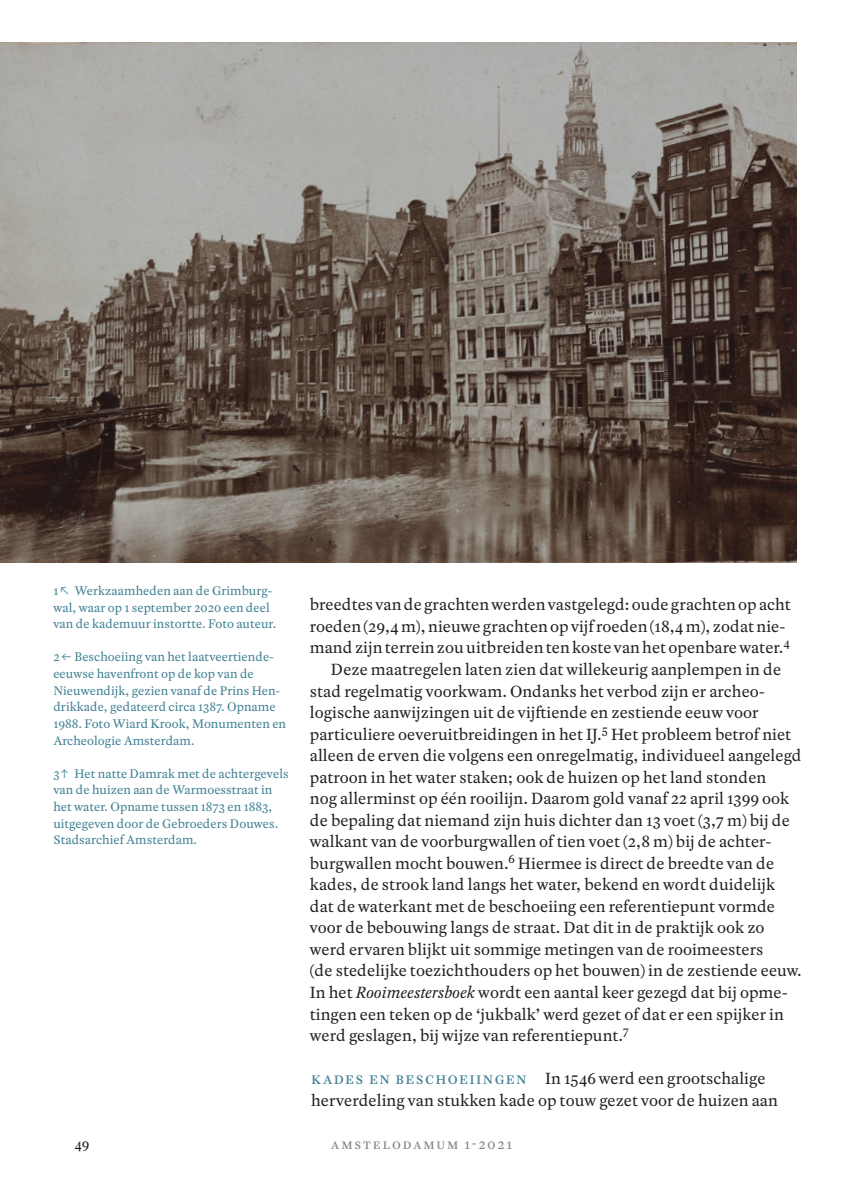
<style>
.page{position:relative;width:844px;height:1191px;background:#fff}
.page>*{position:absolute;margin:0;border:0;box-sizing:border-box;transform-origin:0 0}
.Standaard{font:17.15px/21.5px "Rosart";color:#231f20}
.Standaard-2{font:17.15px/21.5px "Rosart";letter-spacing:.075em;color:#231f20}
.t1{font:14.88px "Rosart";letter-spacing:.125em;color:#808285}
.t2{font:14.88px "Rosart";color:#231f20}
.Standaard-3{font:13.12px/16.6px "Rosart";color:#3f8094}
.s1{font-family:"Bauer Grotesk OTW03";font-size:12.25px}
.s2{font-style:italic}
.s3{color:#3f8094}
</style>
<div class="page">
<img style="left:0;top:42px;width:796px;height:520px">
<p class="Standaard-3" style="left:53px;top:582px;width:224px">1 <span class="s1">↖</span> Werkzaamheden aan de Grimburg&shy;wal, waar op 1 september 2020 een deel van de kademuur instortte. Foto auteur.</p>
<p class="Standaard-3" style="left:53px;top:648px;width:234px">2 <span class="s1">←</span> Beschoeiing van het laatveertiende&shy;eeuwse havenfront op de kop van de Nieuwendijk, gezien vanaf de Prins Hen&shy;drikkade, gedateerd circa 1387. Opname 1988. Foto Wiard Krook, Monumenten en Archeologie Amsterdam.</p>
<p class="Standaard-3" style="left:53px;top:765px;width:237px">3 <span class="s1">↑</span> Het natte Damrak met de achtergevels van de huizen aan de Warmoesstraat in het water. Opname tussen 1873 en 1883, uitgegeven door de Gebroeders Douwes.<br>Stadsarchief Amsterdam.</p>
<p class="Standaard" style="left:310px;top:593px;width:482px">breedtes van de grachten werden vastgelegd: oude grachten op acht roeden (29,4 m), nieuwe grachten op vijf roeden (18,4 m), zodat nie&shy;mand zijn terrein zou uitbreiden ten koste van het openbare water.<sup>4</sup></p>
<p class="Standaard" style="left:310px;top:658px;width:493px;text-indent:21px">Deze maatregelen laten zien dat willekeurig aanplempen in de stad regelmatig voorkwam. Ondanks het verbod zijn er archeo&shy;logische aanwijzingen uit de vijftiende en zestiende eeuw voor particuliere oeveruitbreidingen in het IJ.<sup>5</sup> Het probleem betrof niet alleen de erven die volgens een onregelmatig, individueel aangelegd patroon in het water staken; ook de huizen op het land stonden<br>nog allerminst op één rooilijn. Daarom gold vanaf 22 april 1399 ook de bepaling dat niemand zijn huis dichter dan 13 voet (3,7 m) bij de walkant van de voorburgwallen of tien voet (2,8 m) bij de achter&shy;burgwallen mocht bouwen.<sup>6</sup> Hiermee is direct de breedte van de kades, de strook land langs het water, bekend en wordt duidelijk dat de waterkant met de beschoeiing een referentiepunt vormde voor de bebouwing langs de straat. Dat dit in de praktijk ook zo werd ervaren blijkt uit sommige metingen van de rooimeesters<br>(de stedelijke toezichthouders op het bouwen) in de zestiende eeuw.<br>In het <span class="s2">Rooimeestersboek</span> wordt een aantal keer gezegd dat bij opme&shy;tingen een teken op de ‘jukbalk’ werd gezet of dat er een spijker in werd geslagen, bij wijze van referentiepunt.<sup>7</sup></p>
<p class="Standaard-2" style="left:311px;top:1067px;width:468px"><span class="s3">kades en beschoeiingen</span> In 1546 werd een grootschalige herverdeling van stukken kade op touw gezet voor de huizen aan</p>
<p class="t2" style="left:74px;top:1133px;width:17px">49</p>
<p class="t1" style="left:331px;top:1133px;width:182px">amstelodamum 1-2021</p>
</div>
